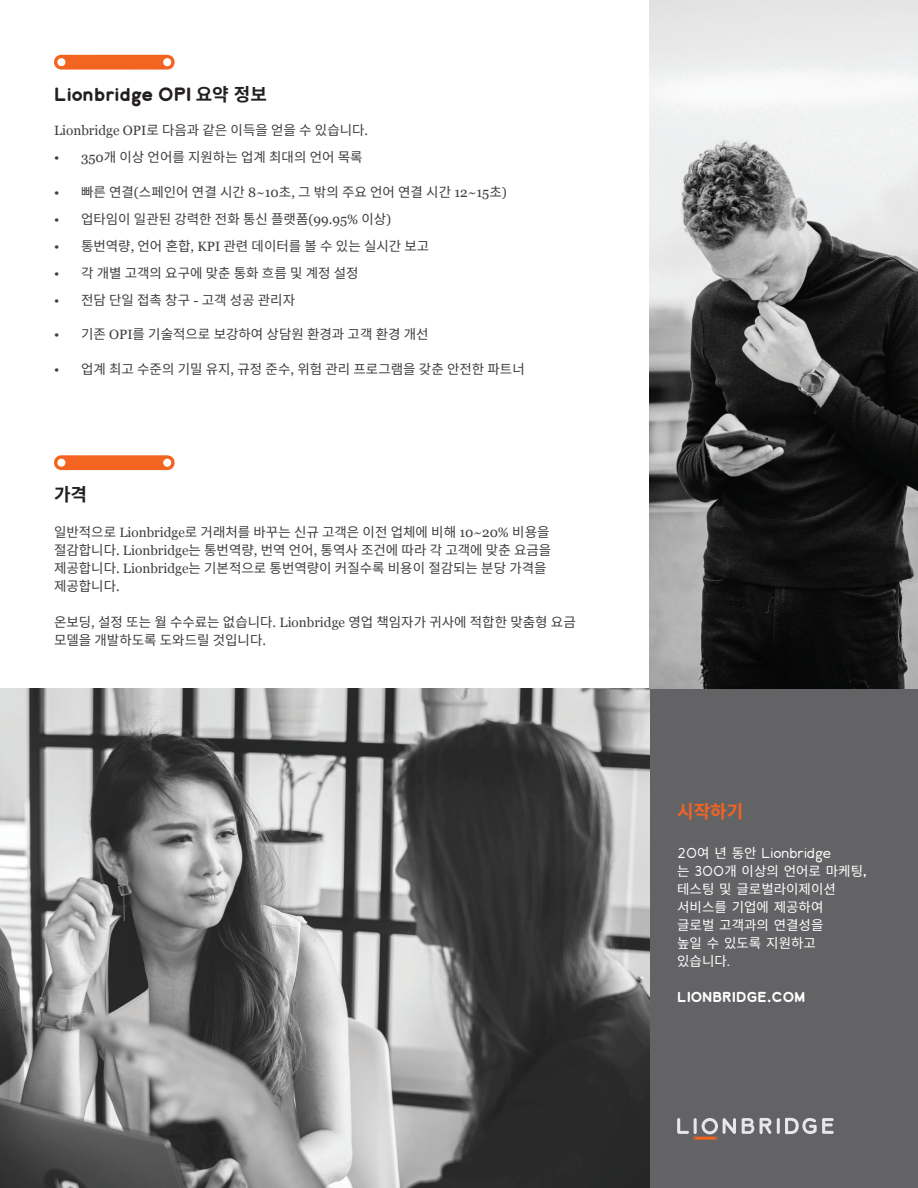
<style>
.page{position:relative;width:918px;height:1188px;background:#fff}
.page>*{position:absolute;margin:0;border:0;box-sizing:border-box;transform-origin:0 0}
.Lion_Section_Title{font:700 18px "Lionbridge Sans";letter-spacing:-.02em;color:#231f20}
.t1{font:700 18px "Noto Sans CJ Kkr";color:#f36421}
.Lion_Section_Title-2{font:700 18px "Noto Sans CJ Kkr";color:#231f20}
.t2{font:13.5px/18px "Noto Sans CJ Kkr";color:#3e3e3f}
.Lion_Contact_Us{font:13.5px "Noto Sans CJ Kkr";color:#fff}
.Lion_Contact_Us-2{font:300 13.5px "Lionbridge Sans";letter-spacing:-.015em;color:#fff}
.Lion_Contact_Us-3{font:700 13.5px "Lionbridge Sans";color:#fff}
.s1{font-family:"Noto Sans CJ Kkr"}
.s2{font-family:"Georgia"}
.s3{font-family:"Noto Sans CJ Kkr";font-weight:400}
.s4{font-family:"Lionbridge Sans";font-weight:300}
</style>
<div class="page">
<div style="left:649px;top:688px;width:269px;height:500px;background:#636366"></div>
<svg style="left:54px;top:55px;width:121px;height:15px;background:#f47539"></svg>
<svg style="left:742px;top:1118px;width:12px;height:16px"></svg>
<svg style="left:760px;top:1118px;width:11px;height:16px"></svg>
<svg style="left:677px;top:1118px;width:59px;height:22px"></svg>
<svg style="left:777px;top:1118px;width:57px;height:16px"></svg>
<img style="left:649px;top:0;width:269px;height:688px">
<svg style="left:54px;top:455px;width:121px;height:15px;background:#f47438"></svg>
<img style="left:0;top:688px;width:649px;height:500px">
<p class="Lion_Section_Title" style="left:54px;top:81px;width:214px">Lionbridge OPI <span class="s1">요약 정보</span></p>
<p class="t2" style="left:54px;top:122px;width:316px"><span class="s2">Lionbridge OPI</span>로 다음과 같은 이득을 얻을 수 있습니다<span class="s2">.</span></p>
<p class="t2" style="left:54px;top:149px;width:310px"><span class="s2">• 350</span>개 이상 언어를 지원하는 업계 최대의 언어 목록</p>
<p class="t2" style="left:54px;top:183px;width:454px"><span class="s2">•</span> 빠른 연결<span class="s2">(</span>스페인어 연결 시간 <span class="s2">8~10</span>초<span class="s2">,</span> 그 밖의 주요 언어 연결 시간 <span class="s2">12~15</span>초<span class="s2">)</span></p>
<p class="t2" style="left:54px;top:210px;width:339px"><span class="s2">•</span> 업타임이 일관된 강력한 전화 통신 플랫폼<span class="s2">(99.95%</span> 이상<span class="s2">)</span></p>
<p class="t2" style="left:54px;top:237px;width:377px"><span class="s2">•</span> 통번역량<span class="s2">,</span> 언어 혼합<span class="s2">, KPI</span> 관련 데이터를 볼 수 있는 실시간 보고</p>
<p class="t2" style="left:54px;top:264px;width:306px"><span class="s2">•</span> 각 개별 고객의 요구에 맞춘 통화 흐름 및 계정 설정</p>
<p class="t2" style="left:54px;top:291px;width:243px"><span class="s2">•</span> 전담 단일 접촉 창구 <span class="s2">-</span> 고객 성공 관리자</p>
<p class="t2" style="left:54px;top:326px;width:376px"><span class="s2">•</span> 기존 <span class="s2">OPI</span>를 기술적으로 보강하여 상담원 환경과 고객 환경 개선</p>
<p class="t2" style="left:54px;top:360px;width:472px"><span class="s2">•</span> 업계 최고 수준의 기밀 유지<span class="s2">,</span> 규정 준수<span class="s2">,</span> 위험 관리 프로그램을 갖춘 안전한 파트너</p>
<p class="Lion_Section_Title-2" style="left:54px;top:485px;width:35px">가격</p>
<p class="t2" style="left:54px;top:524px;width:499px">일반적으로 <span class="s2">Lionbridge</span>로 거래처를 바꾸는 신규 고객은 이전 업체에 비해 <span class="s2">10~20%</span> 비용을 절감합니다<span class="s2">. Lionbridge</span>는 통번역량<span class="s2">,</span> 번역 언어<span class="s2">,</span> 통역사 조건에 따라 각 고객에 맞춘 요금을 제공합니다<span class="s2">. Lionbridge</span>는 기본적으로 통번역량이 커질수록 비용이 절감되는 분당 가격을 제공합니다<span class="s2">.</span></p>
<p class="t2" style="left:54px;top:614px;width:523px">온보딩<span class="s2">,</span> 설정 또는 월 수수료는 없습니다<span class="s2">. Lionbridge</span> 영업 책임자가 귀사에 적합한 맞춤형 요금 모델을 개발하도록 도와드릴 것입니다<span class="s2">.</span></p>
<p class="t1" style="left:677px;top:801px;width:68px">시작하기</p>
<p class="Lion_Contact_Us-2" style="left:677px;top:843px;width:156px">20<span class="s3">여 년 동안</span> Lionbridge</p>
<p class="Lion_Contact_Us" style="left:677px;top:863px;width:191px">는 <span class="s4">300</span>개 이상의 언어로 마케팅<span class="s4">,</span></p>
<p class="Lion_Contact_Us" style="left:677px;top:881px;width:160px">테스팅 및 글로벌라이제이션</p>
<p class="Lion_Contact_Us" style="left:677px;top:899px;width:148px">서비스를 기업에 제공하여</p>
<p class="Lion_Contact_Us" style="left:677px;top:917px;width:148px">글로벌 고객과의 연결성을</p>
<p class="Lion_Contact_Us" style="left:677px;top:935px;width:140px">높일 수 있도록 지원하고</p>
<p class="Lion_Contact_Us" style="left:677px;top:953px;width:54px">있습니다<span class="s4">.</span></p>
<p class="Lion_Contact_Us-3" style="left:677px;top:987px;width:129px">LIONBRIDGE<span class="s1">.</span>COM</p>
</div>
